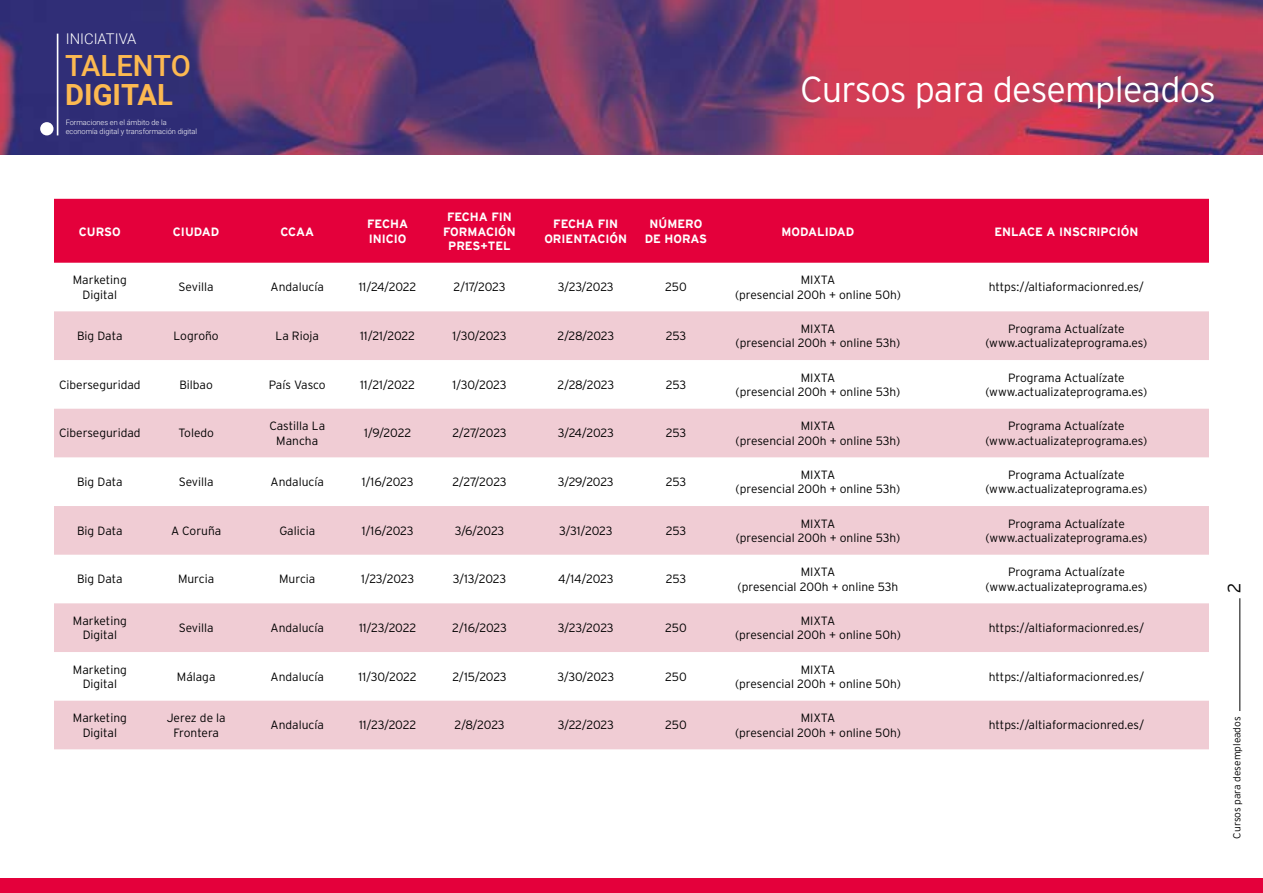
<style>
.page{position:relative;width:1263px;height:893px;background:#fff}
.page>*{position:absolute;margin:0;border:0;box-sizing:border-box;transform-origin:0 0}
.t1{font:300 36.15px "Interstate";letter-spacing:-.025em;color:#fff}
.t2{font:500 29.25px "Roboto";color:#fcb951}
.t3{font:700 29.25px "Roboto";color:#fcb951}
.t4{font:300 17.85px "Interstate";color:#000}
.t5{font:300 14.7px "Roboto";color:#fff}
.t6{font:300 12px/14.4px "Interstate";color:#000;text-align:center}
.t7{font:700 12px/14.4px "Interstate";color:#fff;text-align:center}
.t8{font:300 10.2px "Interstate";letter-spacing:-.005em;color:#000}
.t9{font:300 7.35px/8.9px "Roboto";color:#fff}
</style>
<div class="page">
<hr style="left:1239px;top:598px;width:1px;height:113px;background:#000">
<div style="left:0;top:879px;width:1263px;height:14px;background:#e4003b"></div>
<img style="left:0;top:0;width:1263px;height:154px">
<hr style="left:57px;top:34px;width:1px;height:101px;background:#fff">
<div style="left:40px;top:122px;width:14px;height:13px;background:#fff;border-radius:50%"></div>
<div style="left:54px;top:199px;width:1155px;height:64px;background:#e4003b"></div>
<svg style="left:54px;top:311px;width:1155px;height:438px;fill:#f0ccd4"></svg>
<p class="t5" style="left:66px;top:29px;width:72px">INICIATIVA</p>
<h2 class="t2" style="left:65px;top:45px;width:127px">TALENTO</h2>
<h2 class="t3" style="left:65px;top:74px;width:109px">DIGITAL</h2>
<h1 class="t1" style="left:800px;top:69px;width:417px">Cursos para desempleados</h1>
<p class="t9" style="left:66px;top:118px;width:133px">Formaciones en el ámbito de la economía digital y transformación digital</p>
<p class="t7" style="left:79px;top:224px;width:43px">CURSO</p>
<p class="t7" style="left:173px;top:224px;width:48px">CIUDAD</p>
<p class="t7" style="left:280px;top:224px;width:35px">CCAA</p>
<p class="t7" style="left:367px;top:217px;width:42px;text-align:left">FECHA<br>INICIO</p>
<p class="t7" style="left:443px;top:210px;width:74px">FECHA FIN<br>FORMACIÓN<br>PRES+TEL</p>
<p class="t7" style="left:544px;top:217px;width:84px">FECHA FIN<br>ORIENTACIÓN</p>
<p class="t7" style="left:645px;top:217px;width:64px">NÚMERO<br>DE HORAS</p>
<p class="t7" style="left:781px;top:224px;width:74px">MODALIDAD</p>
<p class="t7" style="left:994px;top:224px;width:146px">ENLACE A INSCRIPCIÓN</p>
<p class="t6" style="left:73px;top:273px;width:55px">Marketing<br>Digital</p>
<p class="t6" style="left:179px;top:280px;width:37px">Sevilla</p>
<p class="t6" style="left:271px;top:280px;width:55px">Andalucía</p>
<p class="t6" style="left:359px;top:280px;width:59px">11/24/2022</p>
<p class="t6" style="left:453px;top:280px;width:54px">2/17/2023</p>
<p class="t6" style="left:558px;top:280px;width:57px">3/23/2023</p>
<p class="t6" style="left:665px;top:280px;width:23px">250</p>
<p class="t6" style="left:735px;top:273px;width:167px">MIXTA<br>(presencial 200h + online 50h)</p>
<p class="t6" style="left:989px;top:280px;width:157px">https://altiaformacionred.es/</p>
<p class="t6" style="left:77px;top:329px;width:47px">Big Data</p>
<p class="t6" style="left:174px;top:329px;width:47px">Logroño</p>
<p class="t6" style="left:275px;top:329px;width:45px">La Rioja</p>
<p class="t6" style="left:360px;top:329px;width:56px">11/21/2022</p>
<p class="t6" style="left:452px;top:329px;width:56px">1/30/2023</p>
<p class="t6" style="left:557px;top:329px;width:58px">2/28/2023</p>
<p class="t6" style="left:666px;top:329px;width:22px">253</p>
<p class="t6" style="left:736px;top:321px;width:166px">MIXTA<br>(presencial 200h + online 53h)</p>
<p class="t6" style="left:985px;top:321px;width:163px">Programa Actualízate (www.actualizateprograma.es)</p>
<p class="t6" style="left:59px;top:377px;width:83px">Ciberseguridad</p>
<p class="t6" style="left:179px;top:377px;width:35px">Bilbao</p>
<p class="t6" style="left:269px;top:377px;width:58px">País Vasco</p>
<p class="t6" style="left:360px;top:377px;width:56px">11/21/2022</p>
<p class="t6" style="left:452px;top:377px;width:56px">1/30/2023</p>
<p class="t6" style="left:557px;top:377px;width:58px">2/28/2023</p>
<p class="t6" style="left:666px;top:377px;width:22px">253</p>
<p class="t6" style="left:736px;top:370px;width:166px">MIXTA<br>(presencial 200h + online 53h)</p>
<p class="t6" style="left:985px;top:370px;width:163px">Programa Actualízate (www.actualizateprograma.es)</p>
<p class="t6" style="left:59px;top:426px;width:83px">Ciberseguridad</p>
<p class="t6" style="left:178px;top:426px;width:37px">Toledo</p>
<p class="t6" style="left:269px;top:419px;width:57px">Castilla La<br>Mancha</p>
<p class="t6" style="left:364px;top:426px;width:49px">1/9/2022</p>
<p class="t6" style="left:452px;top:426px;width:56px">2/27/2023</p>
<p class="t6" style="left:558px;top:426px;width:58px">3/24/2023</p>
<p class="t6" style="left:666px;top:426px;width:22px">253</p>
<p class="t6" style="left:736px;top:419px;width:166px">MIXTA<br>(presencial 200h + online 53h)</p>
<p class="t6" style="left:985px;top:419px;width:163px">Programa Actualízate (www.actualizateprograma.es)</p>
<p class="t6" style="left:77px;top:475px;width:47px">Big Data</p>
<p class="t6" style="left:179px;top:475px;width:37px">Sevilla</p>
<p class="t6" style="left:271px;top:475px;width:55px">Andalucía</p>
<p class="t6" style="left:362px;top:475px;width:53px">1/16/2023</p>
<p class="t6" style="left:452px;top:475px;width:56px">2/27/2023</p>
<p class="t6" style="left:558px;top:475px;width:57px">3/29/2023</p>
<p class="t6" style="left:666px;top:475px;width:22px">253</p>
<p class="t6" style="left:736px;top:467px;width:166px">MIXTA<br>(presencial 200h + online 53h)</p>
<p class="t6" style="left:985px;top:467px;width:163px">Programa Actualízate (www.actualizateprograma.es)</p>
<p class="t6" style="left:77px;top:523px;width:47px">Big Data</p>
<p class="t6" style="left:171px;top:523px;width:52px">A Coruña</p>
<p class="t6" style="left:279px;top:523px;width:37px">Galicia</p>
<p class="t6" style="left:362px;top:523px;width:53px">1/16/2023</p>
<p class="t6" style="left:455px;top:523px;width:51px">3/6/2023</p>
<p class="t6" style="left:559px;top:523px;width:55px">3/31/2023</p>
<p class="t6" style="left:666px;top:523px;width:22px">253</p>
<p class="t6" style="left:736px;top:516px;width:166px">MIXTA<br>(presencial 200h + online 53h)</p>
<p class="t6" style="left:986px;top:516px;width:163px">Programa Actualízate (www.actualizateprograma.es)</p>
<p class="t6" style="left:77px;top:572px;width:47px">Big Data</p>
<p class="t6" style="left:178px;top:572px;width:38px">Murcia</p>
<p class="t6" style="left:279px;top:572px;width:38px">Murcia</p>
<p class="t6" style="left:361px;top:572px;width:55px">1/23/2023</p>
<p class="t6" style="left:453px;top:572px;width:55px">3/13/2023</p>
<p class="t6" style="left:558px;top:572px;width:57px">4/14/2023</p>
<p class="t6" style="left:666px;top:572px;width:22px">253</p>
<p class="t6" style="left:738px;top:565px;width:162px">MIXTA<br>(presencial 200h + online 53h</p>
<p class="t6" style="left:986px;top:565px;width:163px">Programa Actualízate (www.actualizateprograma.es)</p>
<p class="t6" style="left:73px;top:613px;width:55px">Marketing<br>Digital</p>
<p class="t6" style="left:179px;top:620px;width:37px">Sevilla</p>
<p class="t6" style="left:271px;top:620px;width:55px">Andalucía</p>
<p class="t6" style="left:359px;top:620px;width:59px">11/23/2022</p>
<p class="t6" style="left:452px;top:620px;width:56px">2/16/2023</p>
<p class="t6" style="left:558px;top:620px;width:57px">3/23/2023</p>
<p class="t6" style="left:665px;top:620px;width:23px">250</p>
<p class="t6" style="left:735px;top:613px;width:167px">MIXTA<br>(presencial 200h + online 50h)</p>
<p class="t6" style="left:989px;top:620px;width:157px">https://altiaformacionred.es/</p>
<p class="t6" style="left:73px;top:662px;width:55px">Marketing<br>Digital</p>
<p class="t6" style="left:177px;top:669px;width:40px">Málaga</p>
<p class="t6" style="left:271px;top:669px;width:55px">Andalucía</p>
<p class="t6" style="left:359px;top:669px;width:60px">11/30/2022</p>
<p class="t6" style="left:452px;top:669px;width:56px">2/15/2023</p>
<p class="t6" style="left:557px;top:669px;width:58px">3/30/2023</p>
<p class="t6" style="left:665px;top:669px;width:23px">250</p>
<p class="t6" style="left:735px;top:662px;width:167px">MIXTA<br>(presencial 200h + online 50h)</p>
<p class="t6" style="left:989px;top:669px;width:157px">https://altiaformacionred.es/</p>
<p class="t6" style="left:73px;top:711px;width:55px">Marketing<br>Digital</p>
<p class="t6" style="left:167px;top:711px;width:61px">Jerez de la<br>Frontera</p>
<p class="t6" style="left:271px;top:718px;width:55px">Andalucía</p>
<p class="t6" style="left:359px;top:718px;width:59px">11/23/2022</p>
<p class="t6" style="left:454px;top:718px;width:52px">2/8/2023</p>
<p class="t6" style="left:558px;top:718px;width:58px">3/22/2023</p>
<p class="t6" style="left:665px;top:718px;width:23px">250</p>
<p class="t6" style="left:735px;top:711px;width:167px">MIXTA<br>(presencial 200h + online 50h)</p>
<p class="t6" style="left:989px;top:718px;width:157px">https://altiaformacionred.es/</p>
<h3 class="t4" style="left:1224px;top:593px;width:12px;rotate:-90deg">2</h3>
<p class="t8" style="left:1231px;top:838px;width:124px;rotate:-90deg">Cursos para desempleados</p>
</div>
